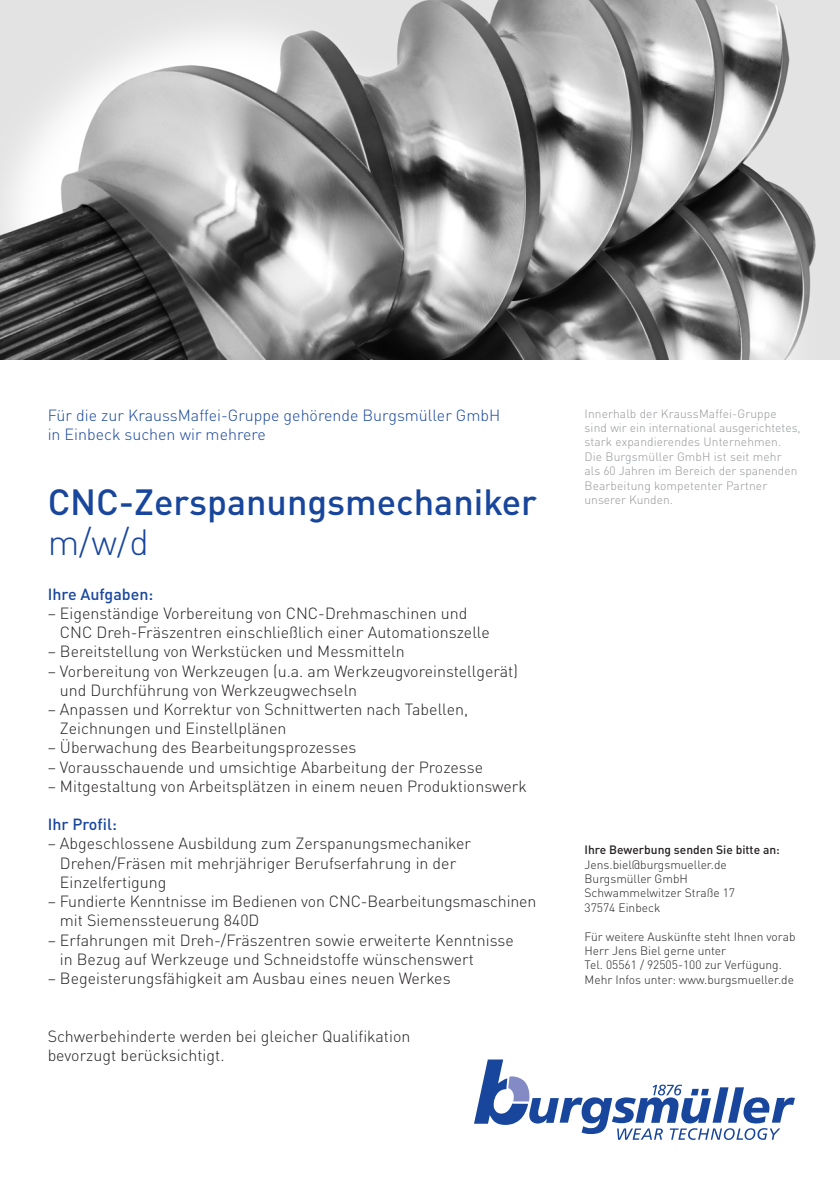
<style>
.page{position:relative;width:840px;height:1191px;background:#fff}
.page>*{position:absolute;margin:0;border:0;box-sizing:border-box;transform-origin:0 0}
.t1{font:500 36px "DIN Pro";color:#18469d}
.t2{font:300 36px "DIN Pro";color:#18469d}
.t3{font:300 16px/19.2px "DIN Pro";color:#231f20}
.t4{font:300 16px/19.2px "DIN Pro";color:#18469d}
.t5{font:500 16px "DIN Pro";color:#18469d}
.t6{font:300 12px/14.4px "DIN Pro";letter-spacing:.01em;color:#939598}
.t7{font:300 12px/14.4px "DIN Pro";color:#231f20}
.t8{font:500 12px "DIN Pro";color:#231f20}
</style>
<div class="page">
<img style="left:0;top:0;width:839px;height:359px">
<svg style="left:474px;top:1059px;width:320px;height:81px"></svg>
<p class="t4" style="left:48px;top:404px;width:454px">Für die zur KraussMaffei-Gruppe gehörende Burgsmüller GmbH in Einbeck suchen wir mehrere</p>
<h1 class="t1" style="left:48px;top:473px;width:490px">CNC-Zerspanungsmechaniker</h1>
<h1 class="t2" style="left:48px;top:514px;width:103px">m/w/d</h1>
<p class="t5" style="left:48px;top:581px;width:107px">Ihre Aufgaben:</p>
<p class="t3" style="left:60px;top:602px;width:431px;text-indent:-12px">– Eigenständige Vorbereitung von CNC-Drehmaschinen und<br>CNC Dreh-Fräszentren einschließlich einer Automationszelle</p>
<p class="t3" style="left:48px;top:640px;width:358px">– Bereitstellung von Werkstücken und Messmitteln</p>
<p class="t3" style="left:60px;top:660px;width:459px;text-indent:-12px">– Vorbereitung von Werkzeugen (u.a. am Werkzeugvoreinstellgerät) und Durchführung von Werkzeugwechseln</p>
<p class="t3" style="left:60px;top:698px;width:409px;text-indent:-12px">– Anpassen und Korrektur von Schnittwerten nach Tabellen,<br>Zeichnungen und Einstellplänen</p>
<p class="t3" style="left:48px;top:736px;width:310px">– Überwachung des Bearbeitungsprozesses</p>
<p class="t3" style="left:48px;top:756px;width:436px">– Vorausschauende und umsichtige Abarbeitung der Prozesse</p>
<p class="t3" style="left:48px;top:775px;width:480px">– Mitgestaltung von Arbeitsplätzen in einem neuen Produktionswerk</p>
<p class="t5" style="left:48px;top:811px;width:71px">Ihr Profil:</p>
<p class="t3" style="left:60px;top:832px;width:412px;text-indent:-12px">– Abgeschlossene Ausbildung zum Zerspanungsmechaniker<br>Drehen/Fräsen mit mehrjähriger Berufserfahrung in der<br>Einzelfertigung</p>
<p class="t3" style="left:60px;top:890px;width:477px;text-indent:-12px">– Fundierte Kenntnisse im Bedienen von CNC-Bearbeitungsmaschinen mit Siemenssteuerung 840D</p>
<p class="t3" style="left:60px;top:928px;width:455px;text-indent:-12px">– Erfahrungen mit Dreh-/Fräszentren sowie erweiterte Kenntnisse in Bezug auf Werkzeuge und Schneidstoffe wünschenswert</p>
<p class="t3" style="left:48px;top:967px;width:404px">– Begeisterungsfähigkeit am Ausbau eines neuen Werkes</p>
<p class="t3" style="left:48px;top:1024px;width:364px">Schwerbehinderte werden bei gleicher Qualifikation bevorzugt berücksichtigt.</p>
<p class="t6" style="left:584px;top:405px;width:217px">Innerhalb der KraussMaffei-Gruppe sind wir ein international ausgerichtetes, stark expandierendes Unternehmen.<br>Die Burgsmüller GmbH ist seit mehr<br>als 60 Jahren im Bereich der spanenden Bearbeitung kompetenter Partner unserer Kunden.</p>
<p class="t8" style="left:584px;top:840px;width:197px">Ihre Bewerbung senden Sie bitte an:</p>
<p class="t7" style="left:584px;top:856px;width:152px">Jens.biel@burgsmueller.de<br>Burgsmüller GmbH<br>Schwammelwitzer Straße 17<br>37574 Einbeck</p>
<p class="t7" style="left:584px;top:928px;width:212px">Für weitere Auskünfte steht Ihnen vorab Herr Jens Biel gerne unter<br>Tel. 05561 / 92505-100 zur Verfügung.<br>Mehr Infos unter: www.burgsmueller.de</p>
</div>
